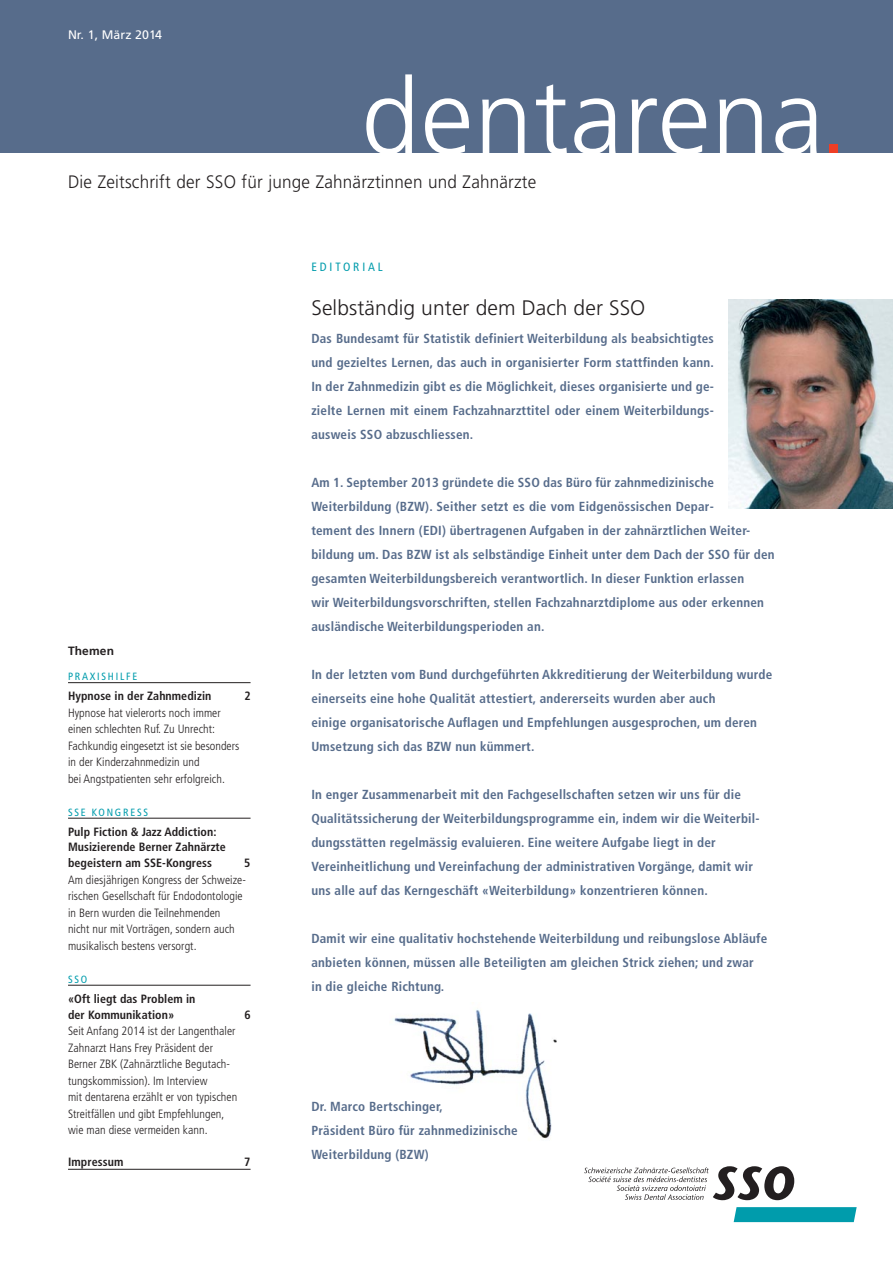
<style>
.page{position:relative;width:893px;height:1263px;background:#fff}
.page>*{position:absolute;margin:0;border:0;box-sizing:border-box;transform-origin:0 0}
.t1{font:300 105px "Frutiger";letter-spacing:.01em;color:#fff}
.t2{font:300 21px "Frutiger";letter-spacing:.005em;color:#231f20}
.t3{font:300 18px "Frutiger";letter-spacing:.01em;color:#231f20;scale:.95 1}
.t4{font:700 condensed 13.2px/24px "Frutiger";letter-spacing:.015em;color:#576c8b}
.t5{font:12.3px "Frutiger";color:#fff}
.t6{font:300 condensed 12px/16.5px "Frutiger";letter-spacing:.005em;color:#231f20}
.t7{font:700 condensed 12px/15.8px "Frutiger";letter-spacing:.005em;color:#231f20}
.t8{font:condensed 12px "Frutiger";letter-spacing:.24em;color:#009cac}
.t9{font:700 12px "Frutiger";letter-spacing:.01em;color:#231f20}
.t10{font:condensed 10.5px "Frutiger";letter-spacing:.17em;color:#009cac}
.s1{color:#ef3e25}
</style>
<div class="page">
<img style="left:394px;top:1009px;width:163px;height:130px">
<svg style="left:734px;top:1207px;width:123px;height:15px;background:#089fae"></svg>
<svg style="left:584px;top:1166px;width:210px;height:34px"></svg>
<div style="left:0;top:0;width:893px;height:153px;background:#576c8b"></div>
<hr style="left:68px;top:682px;width:183px;height:1px;background:#231f20">
<hr style="left:68px;top:818px;width:183px;height:1px;background:#231f20">
<hr style="left:68px;top:985px;width:183px;height:1px;background:#231f20">
<hr style="left:68px;top:1169px;width:183px;height:1px;background:#231f20">
<img style="left:729px;top:300px;width:164px;height:208px">
<p class="t5" style="left:68px;top:30px;width:96px">Nr. 1, März 2014</p>
<h1 class="t1" style="left:361px;top:74px;width:488px">dentarena<span class="s1">.</span></h1>
<h3 class="t3" style="left:68px;top:174px;width:494px">Die Zeitschrift der SSO für junge Zahnärztinnen und Zahnärzte</h3>
<p class="t9" style="left:68px;top:646px;width:48px">Themen</p>
<p class="t10" style="left:68px;top:672px;width:71px">PRAXISHILFE</p>
<p class="t7" style="left:68px;top:689px;width:145px">Hypnose in der Zahnmedizin</p>
<p class="t7" style="left:244px;top:689px;width:8px">2</p>
<p class="t6" style="left:68px;top:705px;width:173px">Hypnose hat vielerorts noch immer einen schlechten Ruf. Zu Unrecht:<br>Fachkundig eingesetzt ist sie besonders in der Kinderzahnmedizin und<br>bei Angstpatienten sehr erfolgreich.</p>
<p class="t10" style="left:68px;top:808px;width:82px">SSE KONGRESS</p>
<p class="t7" style="left:68px;top:825px;width:159px">Pulp Fiction &amp; Jazz Addiction:<br>Musizierende Berner Zahnärzte begeistern am SSE-Kongress</p>
<p class="t7" style="left:244px;top:856px;width:8px">5</p>
<p class="t6" style="left:68px;top:872px;width:179px">Am diesjährigen Kongress der Schweize&shy;rischen Gesellschaft für Endodontologie in Bern wurden die Teilnehmenden<br>nicht nur mit Vorträgen, sondern auch musikalisch bestens versorgt.</p>
<p class="t10" style="left:68px;top:975px;width:21px">SSO</p>
<p class="t7" style="left:68px;top:992px;width:129px">«Oft liegt das Problem in der Kommunikation»</p>
<p class="t7" style="left:244px;top:1007px;width:8px">6</p>
<p class="t6" style="left:68px;top:1023px;width:171px">Seit Anfang 2014 ist der Langenthaler Zahnarzt Hans Frey Präsident der Berner ZBK (Zahnärztliche Begutach&shy;tungskommission). Im Interview<br>mit dentarena erzählt er von typischen Streitfällen und gibt Empfehlungen, wie man diese vermeiden kann.</p>
<p class="t7" style="left:68px;top:1155px;width:57px">Impressum</p>
<p class="t7" style="left:244px;top:1155px;width:8px">7</p>
<p class="t8" style="left:311px;top:262px;width:73px">EDITORIAL</p>
<h2 class="t2" style="left:311px;top:299px;width:336px">Selbständig unter dem Dach der SSO</h2>
<p class="t4" style="left:311px;top:328px;width:404px;text-align:justify">Das Bundesamt für Statistik definiert Weiterbildung als beabsichtigtes und gezieltes Lernen, das auch in organisierter Form stattfinden kann.<br>In der Zahnmedizin gibt es die Möglichkeit, dieses organisierte und ge&shy;zielte Lernen mit einem Fachzahnarzttitel oder einem Weiterbildungs&shy;ausweis SSO abzuschliessen.</p>
<p class="t4" style="left:311px;top:472px;width:465px">Am 1. September 2013 gründete die SSO das Büro für zahnmedizinische Weiterbildung (BZW). Seither setzt es die vom Eidgenössischen Depar-<br>tement des Innern (EDI) übertragenen Aufgaben in der zahnärztlichen Weiter&shy;bildung um. Das BZW ist als selbständige Einheit unter dem Dach der SSO für den gesamten Weiterbildungsbereich verantwortlich. In dieser Funktion erlassen<br>wir Weiterbildungsvorschriften, stellen Fachzahnarztdiplome aus oder erkennen ausländische Weiterbildungsperioden an.</p>
<p class="t4" style="left:311px;top:664px;width:462px">In der letzten vom Bund durchgeführten Akkreditierung der Weiterbildung wurde einerseits eine hohe Qualität attestiert, andererseits wurden aber auch<br>einige organisatorische Auflagen und Empfehlungen ausgesprochen, um deren Umsetzung sich das BZW nun kümmert.</p>
<p class="t4" style="left:311px;top:784px;width:450px">In enger Zusammenarbeit mit den Fachgesellschaften setzen wir uns für die Qualitätssicherung der Weiterbildungsprogramme ein, indem wir die Weiterbil&shy;dungsstätten regelmässig evaluieren. Eine weitere Aufgabe liegt in der Vereinheitlichung und Vereinfachung der administrativen Vorgänge, damit wir uns alle auf das Kerngeschäft «Weiterbildung» konzentrieren können.</p>
<p class="t4" style="left:311px;top:928px;width:457px">Damit wir eine qualitativ hochstehende Weiterbildung und reibungslose Abläufe anbieten können, müssen alle Beteiligten am gleichen Strick ziehen; und zwar in die gleiche Richtung.</p>
<p class="t4" style="left:311px;top:1096px;width:208px">Dr. Marco Bertschinger,<br>Präsident Büro für zahnmedizinische<br>Weiterbildung (BZW)</p>
</div>
